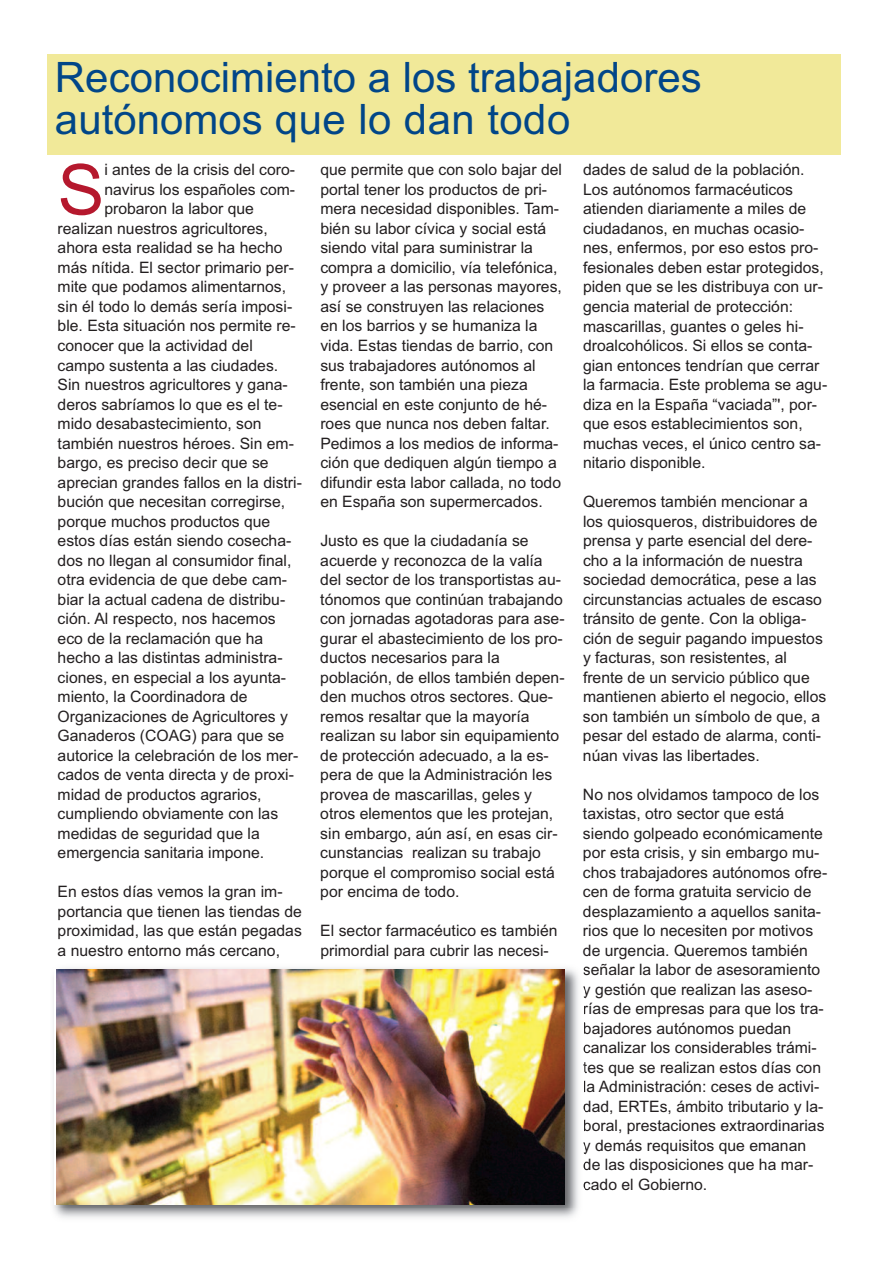
<style>
.page{position:relative;width:893px;height:1263px;background:#fff}
.page>*{position:absolute;margin:0;border:0;box-sizing:border-box;transform-origin:0 0}
.t1{font:70.2px "Arial";color:#b5182d}
.t2{font:42px/42px "Arial";color:#014688}
.t3{font:15.75px/19.5px "Arial";color:#231f20}
</style>
<div class="page">
<div style="left:47px;top:54px;width:794px;height:101px;background:#f1e999"></div>
<img style="left:53px;top:968px;width:532px;height:250px">
<svg style="left:583px;top:967px;width:2px;height:8px"></svg>
<svg style="left:583px;top:985px;width:2px;height:13px"></svg>
<svg style="left:584px;top:1022px;width:1px;height:13px"></svg>
<svg style="left:583px;top:1061px;width:2px;height:12px"></svg>
<svg style="left:583px;top:1103px;width:2px;height:9px"></svg>
<svg style="left:584px;top:1120px;width:1px;height:13px"></svg>
<svg style="left:583px;top:1141px;width:2px;height:13px"></svg>
<svg style="left:583px;top:1162px;width:2px;height:8px"></svg>
<img style="left:56px;top:969px;width:509px;height:236px">
<h2 class="t2" style="left:55px;top:56px;width:648px">Reconocimiento a los trabajadores autónomos que lo dan todo</h2>
<h1 class="t1" style="left:58px;top:149px;width:48px">S</h1>
<p class="t3" style="left:104px;top:160px;width:192px">i antes de la crisis del coro-</p>
<p class="t3" style="left:583px;top:160px;width:246px">dades de salud de la población.<br>Los autónomos farmacéuticos atienden diariamente a miles de ciudadanos, en muchas ocasio&shy;nes, enfermos, por eso estos pro&shy;fesionales deben estar protegidos, piden que se les distribuya con ur&shy;gencia material de protección: mascarillas, guantes o geles hi&shy;droalcohólicos. Si ellos se conta&shy;gian entonces tendrían que cerrar la farmacia. Este problema se agu&shy;diza en la España “vaciada”', por&shy;que esos establecimientos son, muchas veces, el único centro sa&shy;nitario disponible.</p>
<p class="t3" style="left:583px;top:492px;width:245px">Queremos también mencionar a los quiosqueros, distribuidores de prensa y parte esencial del dere&shy;cho a la información de nuestra sociedad democrática, pese a las circunstancias actuales de escaso tránsito de gente. Con la obliga&shy;ción de seguir pagando impuestos y facturas, son resistentes, al frente de un servicio público que mantienen abierto el negocio, ellos son también un símbolo de que, a pesar del estado de alarma, conti&shy;núan vivas las libertades.</p>
<p class="t3" style="left:583px;top:784px;width:246px">No nos olvidamos tampoco de los taxistas, otro sector que está siendo golpeado económicamente por esta crisis, y sin embargo mu&shy;chos trabajadores autónomos ofre&shy;cen de forma gratuita servicio de desplazamiento a aquellos sanita&shy;rios que lo necesiten por motivos de urgencia. Queremos también señalar la labor de asesoramiento y gestión que realizan las aseso&shy;rías de empresas para que los tra&shy;bajadores autónomos puedan canalizar los considerables trámi&shy;tes que se realizan estos días con la Administración: ceses de activi&shy;dad, ERTEs, ámbito tributario y la&shy;boral, prestaciones extraordinarias y demás requisitos que emanan de las disposiciones que ha mar&shy;cado el Gobierno.</p>
<p class="t3" style="left:320px;top:160px;width:243px">que permite que con solo bajar del portal tener los productos de pri&shy;mera necesidad disponibles. Tam&shy;bién su labor cívica y social está siendo vital para suministrar la compra a domicilio, vía telefónica, y proveer a las personas mayores, así se construyen las relaciones en los barrios y se humaniza la vida. Estas tiendas de barrio, con sus trabajadores autónomos al frente, son también una pieza esencial en este conjunto de hé&shy;roes que nunca nos deben faltar.<br>Pedimos a los medios de informa&shy;ción que dediquen algún tiempo a difundir esta labor callada, no todo en España son supermercados.</p>
<p class="t3" style="left:320px;top:531px;width:246px">Justo es que la ciudadanía se acuerde y reconozca de la valía del sector de los transportistas au&shy;tónomos que continúan trabajando con jornadas agotadoras para ase&shy;gurar el abastecimiento de los pro&shy;ductos necesarios para la población, de ellos también depen&shy;den muchos otros sectores. Que&shy;remos resaltar que la mayoría realizan su labor sin equipamiento de protección adecuado, a la es&shy;pera de que la Administración les provea de mascarillas, geles y otros elementos que les protejan, sin embargo, aún así, en esas cir&shy;cunstancias realizan su trabajo porque el compromiso social está por encima de todo.</p>
<p class="t3" style="left:320px;top:921px;width:239px">El sector farmacéutico es también primordial para cubrir las necesi-</p>
<p class="t3" style="left:104px;top:180px;width:192px">navirus los españoles com-</p>
<p class="t3" style="left:104px;top:199px;width:151px">probaron la labor que</p>
<p class="t3" style="left:58px;top:219px;width:212px">realizan nuestros agricultores,</p>
<p class="t3" style="left:58px;top:238px;width:227px">ahora esta realidad se ha hecho</p>
<p class="t3" style="left:58px;top:258px;width:238px">más nítida. El sector primario per-</p>
<p class="t3" style="left:58px;top:277px;width:230px">mite que podamos alimentarnos,</p>
<p class="t3" style="left:58px;top:297px;width:236px">sin él todo lo demás sería imposi-</p>
<p class="t3" style="left:58px;top:316px;width:240px">ble. Esta situación nos permite re-</p>
<p class="t3" style="left:58px;top:336px;width:197px">conocer que la actividad del</p>
<p class="t3" style="left:58px;top:355px;width:222px">campo sustenta a las ciudades.</p>
<p class="t3" style="left:58px;top:375px;width:232px">Sin nuestros agricultores y gana-</p>
<p class="t3" style="left:58px;top:394px;width:226px">deros sabríamos lo que es el te-</p>
<p class="t3" style="left:58px;top:414px;width:205px">mido desabastecimiento, son</p>
<p class="t3" style="left:58px;top:433px;width:238px">también nuestros héroes. Sin em-</p>
<p class="t3" style="left:58px;top:453px;width:212px">bargo, es preciso decir que se</p>
<p class="t3" style="left:58px;top:472px;width:246px">aprecian grandes fallos en la distri-</p>
<p class="t3" style="left:58px;top:492px;width:229px">bución que necesitan corregirse,</p>
<p class="t3" style="left:58px;top:511px;width:214px">porque muchos productos que</p>
<p class="t3" style="left:58px;top:531px;width:235px">estos días están siendo cosecha-</p>
<p class="t3" style="left:58px;top:550px;width:235px">dos no llegan al consumidor final,</p>
<p class="t3" style="left:58px;top:570px;width:231px">otra evidencia de que debe cam-</p>
<p class="t3" style="left:58px;top:589px;width:229px">biar la actual cadena de distribu-</p>
<p class="t3" style="left:58px;top:609px;width:219px">ción. Al respecto, nos hacemos</p>
<p class="t3" style="left:58px;top:628px;width:207px">eco de la reclamación que ha</p>
<p class="t3" style="left:58px;top:648px;width:226px">hecho a las distintas administra-</p>
<p class="t3" style="left:58px;top:667px;width:230px">ciones, en especial a los ayunta-</p>
<p class="t3" style="left:58px;top:687px;width:191px">miento, la Coordinadora de</p>
<p class="t3" style="left:58px;top:706px;width:232px">Organizaciones de Agricultores y</p>
<p class="t3" style="left:58px;top:726px;width:228px">Ganaderos (COAG) para que se</p>
<p class="t3" style="left:58px;top:745px;width:242px">autorice la celebración de los mer-</p>
<p class="t3" style="left:58px;top:765px;width:238px">cados de venta directa y de proxi-</p>
<p class="t3" style="left:58px;top:784px;width:205px">midad de productos agrarios,</p>
<p class="t3" style="left:58px;top:804px;width:222px">cumpliendo obviamente con las</p>
<p class="t3" style="left:58px;top:823px;width:204px">medidas de seguridad que la</p>
<p class="t3" style="left:58px;top:843px;width:208px">emergencia sanitaria impone.</p>
<p class="t3" style="left:58px;top:882px;width:246px">En estos días vemos la gran im&shy;portancia que tienen las tiendas de proximidad, las que están pegadas a nuestro entorno más cercano,</p>
</div>
